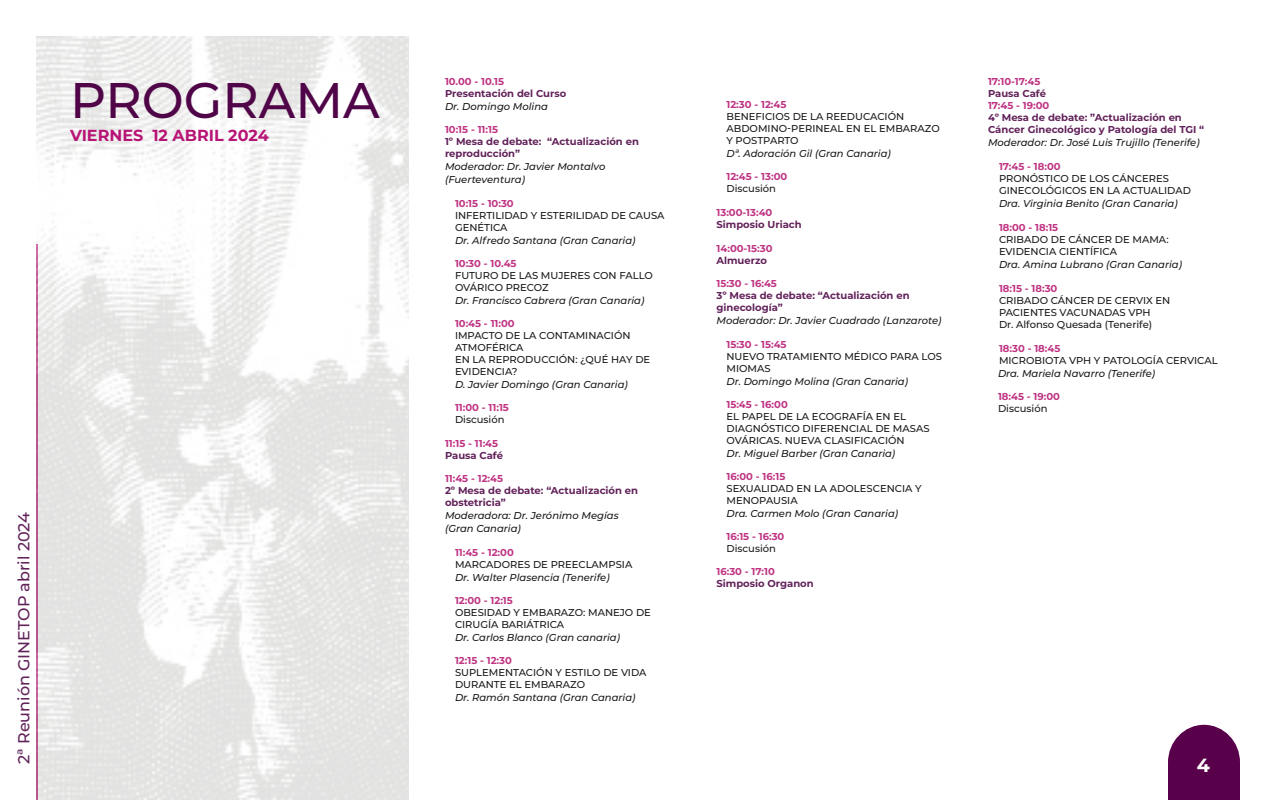
<style>
.page{position:relative;width:1280px;height:800px;background:#fff}
.page>*{position:absolute;margin:0;border:0;box-sizing:border-box;transform-origin:0 0}
.t1{font:500 50px "Montserrat";color:#4f0547}
.t2{font:700 19px "Montserrat";color:#fff}
.t3{font:500 16px "Montserrat";color:#62225a}
.t4{font:700 16px "Montserrat";color:#b71475}
.t5{font:500 10px/12px "Montserrat";color:#1a1a1a}
.t6{font:italic 500 10px/13px "Montserrat";color:#1a1a1a}
.t7{font:700 10px "Montserrat";color:#bf3483}
.t8{font:700 10px/12px "Montserrat";color:#62225a}
</style>
<div class="page">
<img style="left:36px;top:36px;width:373px;height:764px">
<svg style="left:1168px;top:725px;width:72px;height:75px"></svg>
<h1 class="t1" style="left:70px;top:66px;width:311px">PROGRAMA</h1>
<h3 class="t4" style="left:70px;top:124px;width:200px">VIERNES 12 ABRIL 2024</h3>
<h3 class="t3" style="left:13px;top:764px;width:253px;rotate:-90deg">2ª Reunión GINETOP abril 2024</h3>
<p class="t7" style="left:445px;top:74px;width:61px">10.00 - 10.15</p>
<p class="t8" style="left:445px;top:87px;width:123px">Presentación del Curso</p>
<p class="t6" style="left:445px;top:99px;width:105px">Dr. Domingo Molina</p>
<p class="t7" style="left:445px;top:122px;width:55px">10:15 - 11:15</p>
<p class="t8" style="left:445px;top:135px;width:195px">1º Mesa de debate: “Actualización en reproducción”</p>
<p class="t6" style="left:445px;top:159px;width:162px">Moderador: Dr. Javier Montalvo (Fuerteventura)</p>
<p class="t7" style="left:455px;top:196px;width:60px">10:15 - 10:30</p>
<p class="t5" style="left:455px;top:209px;width:211px">INFERTILIDAD Y ESTERILIDAD DE CAUSA<br>GENÉTICA</p>
<p class="t6" style="left:455px;top:233px;width:182px">Dr. Alfredo Santana (Gran Canaria)</p>
<p class="t7" style="left:455px;top:256px;width:63px">10:30 - 10.45</p>
<p class="t5" style="left:455px;top:269px;width:199px">FUTURO DE LAS MUJERES CON FALLO<br>OVÁRICO PRECOZ</p>
<p class="t6" style="left:455px;top:293px;width:191px">Dr. Francisco Cabrera (Gran Canaria)</p>
<p class="t7" style="left:455px;top:316px;width:61px">10:45 - 11:00</p>
<p class="t5" style="left:455px;top:329px;width:197px">IMPACTO DE LA CONTAMINACIÓN<br>ATMOFÉRICA<br>EN LA REPRODUCCIÓN: ¿QUÉ HAY DE<br>EVIDENCIA?</p>
<p class="t6" style="left:455px;top:377px;width:174px">D. Javier Domingo (Gran Canaria)</p>
<p class="t7" style="left:455px;top:400px;width:55px">11:00 - 11:15</p>
<p class="t5" style="left:455px;top:413px;width:51px">Discusión</p>
<p class="t7" style="left:445px;top:436px;width:55px">11:15 - 11:45</p>
<p class="t8" style="left:445px;top:449px;width:60px">Pausa Café</p>
<p class="t7" style="left:445px;top:471px;width:60px">11:45 - 12:45</p>
<p class="t8" style="left:445px;top:484px;width:195px">2º Mesa de debate: “Actualización en obstetricia”</p>
<p class="t6" style="left:445px;top:508px;width:175px">Moderadora: Dr. Jerónimo Megías (Gran Canaria)</p>
<p class="t7" style="left:455px;top:545px;width:60px">11:45 - 12:00</p>
<p class="t5" style="left:455px;top:558px;width:179px">MARCADORES DE PREECLAMPSIA</p>
<p class="t6" style="left:455px;top:570px;width:156px">Dr. Walter Plasencia (Tenerife)</p>
<p class="t7" style="left:455px;top:593px;width:59px">12:00 - 12:15</p>
<p class="t5" style="left:455px;top:606px;width:198px">OBESIDAD Y EMBARAZO: MANEJO DE<br>CIRUGÍA BARIÁTRICA</p>
<p class="t6" style="left:455px;top:630px;width:167px">Dr. Carlos Blanco (Gran canaria)</p>
<p class="t7" style="left:455px;top:653px;width:58px">12:15 - 12:30</p>
<p class="t5" style="left:455px;top:666px;width:193px">SUPLEMENTACIÓN Y ESTILO DE VIDA<br>DURANTE EL EMBARAZO</p>
<p class="t6" style="left:455px;top:690px;width:182px">Dr. Ramón Santana (Gran Canaria)</p>
<p class="t7" style="left:726px;top:97px;width:61px">12:30 - 12:45</p>
<p class="t5" style="left:726px;top:110px;width:215px">BENEFICIOS DE LA REEDUCACIÓN<br>ABDOMINO-PERINEAL EN EL EMBARAZO<br>Y POSTPARTO</p>
<p class="t6" style="left:726px;top:146px;width:166px">Dª. Adoración Gil (Gran Canaria)</p>
<p class="t7" style="left:726px;top:169px;width:62px">12:45 - 13:00</p>
<p class="t5" style="left:726px;top:182px;width:51px">Discusión</p>
<p class="t7" style="left:716px;top:205px;width:57px">13:00-13:40</p>
<p class="t8" style="left:716px;top:218px;width:87px">Simposio Uriach</p>
<p class="t7" style="left:716px;top:241px;width:57px">14:00-15:30</p>
<p class="t8" style="left:716px;top:254px;width:52px">Almuerzo</p>
<p class="t7" style="left:716px;top:276px;width:62px">15:30 - 16:45</p>
<p class="t8" style="left:716px;top:289px;width:195px">3º Mesa de debate: “Actualización en ginecología”</p>
<p class="t6" style="left:716px;top:313px;width:227px">Moderador: Dr. Javier Cuadrado (Lanzarote)</p>
<p class="t7" style="left:726px;top:337px;width:62px">15:30 - 15:45</p>
<p class="t5" style="left:726px;top:350px;width:217px">NUEVO TRATAMIENTO MÉDICO PARA LOS<br>MIOMAS</p>
<p class="t6" style="left:726px;top:374px;width:183px">Dr. Domingo Molina (Gran Canaria)</p>
<p class="t7" style="left:726px;top:397px;width:63px">15:45 - 16:00</p>
<p class="t5" style="left:726px;top:410px;width:205px">EL PAPEL DE LA ECOGRAFÍA EN EL<br>DIAGNÓSTICO DIFERENCIAL DE MASAS<br>OVÁRICAS. NUEVA CLASIFICACIÓN</p>
<p class="t6" style="left:726px;top:446px;width:170px">Dr. Miguel Barber (Gran Canaria)</p>
<p class="t7" style="left:726px;top:469px;width:60px">16:00 - 16:15</p>
<p class="t5" style="left:726px;top:482px;width:197px">SEXUALIDAD EN LA ADOLESCENCIA Y<br>MENOPAUSIA</p>
<p class="t6" style="left:726px;top:506px;width:173px">Dra. Carmen Molo (Gran Canaria)</p>
<p class="t7" style="left:726px;top:529px;width:59px">16:15 - 16:30</p>
<p class="t5" style="left:726px;top:542px;width:51px">Discusión</p>
<p class="t7" style="left:716px;top:564px;width:60px">16:30 - 17:10</p>
<p class="t8" style="left:716px;top:577px;width:99px">Simposio Organon</p>
<p class="t7" style="left:988px;top:74px;width:54px">17:10-17:45</p>
<p class="t8" style="left:988px;top:87px;width:60px">Pausa Café</p>
<p class="t7" style="left:988px;top:98px;width:63px">17:45 - 19:00</p>
<p class="t8" style="left:988px;top:111px;width:218px">4º Mesa de debate: ”Actualización en<br>Cáncer Ginecológico y Patología del TGI “</p>
<p class="t6" style="left:988px;top:135px;width:213px">Moderador: Dr. José Luis Trujillo (Tenerife)</p>
<p class="t7" style="left:999px;top:159px;width:63px">17:45 - 18:00</p>
<p class="t5" style="left:999px;top:172px;width:193px">PRONÓSTICO DE LOS CÁNCERES<br>GINECOLÓGICOS EN LA ACTUALIDAD</p>
<p class="t6" style="left:999px;top:196px;width:180px">Dra. Virginia Benito (Gran Canaria)</p>
<p class="t7" style="left:999px;top:220px;width:61px">18:00 - 18:15</p>
<p class="t5" style="left:999px;top:233px;width:171px">CRIBADO DE CÁNCER DE MAMA:<br>EVIDENCIA CIENTÍFICA</p>
<p class="t6" style="left:999px;top:257px;width:185px">Dra. Amina Lubrano (Gran Canaria)</p>
<p class="t7" style="left:999px;top:281px;width:60px">18:15 - 18:30</p>
<p class="t5" style="left:999px;top:294px;width:173px">CRIBADO CÁNCER DE CERVIX EN<br>PACIENTES VACUNADAS VPH<br>Dr. Alfonso Quesada (Tenerife)</p>
<p class="t7" style="left:999px;top:341px;width:63px">18:30 - 18:45</p>
<p class="t5" style="left:999px;top:354px;width:220px">MICROBIOTA VPH Y PATOLOGÍA CERVICAL</p>
<p class="t6" style="left:998px;top:366px;width:159px">Dra. Mariela Navarro (Tenerife)</p>
<p class="t7" style="left:998px;top:389px;width:63px">18:45 - 19:00</p>
<p class="t5" style="left:998px;top:402px;width:51px">Discusión</p>
<h2 class="t2" style="left:1197px;top:751px;width:15px">4</h2>
</div>
